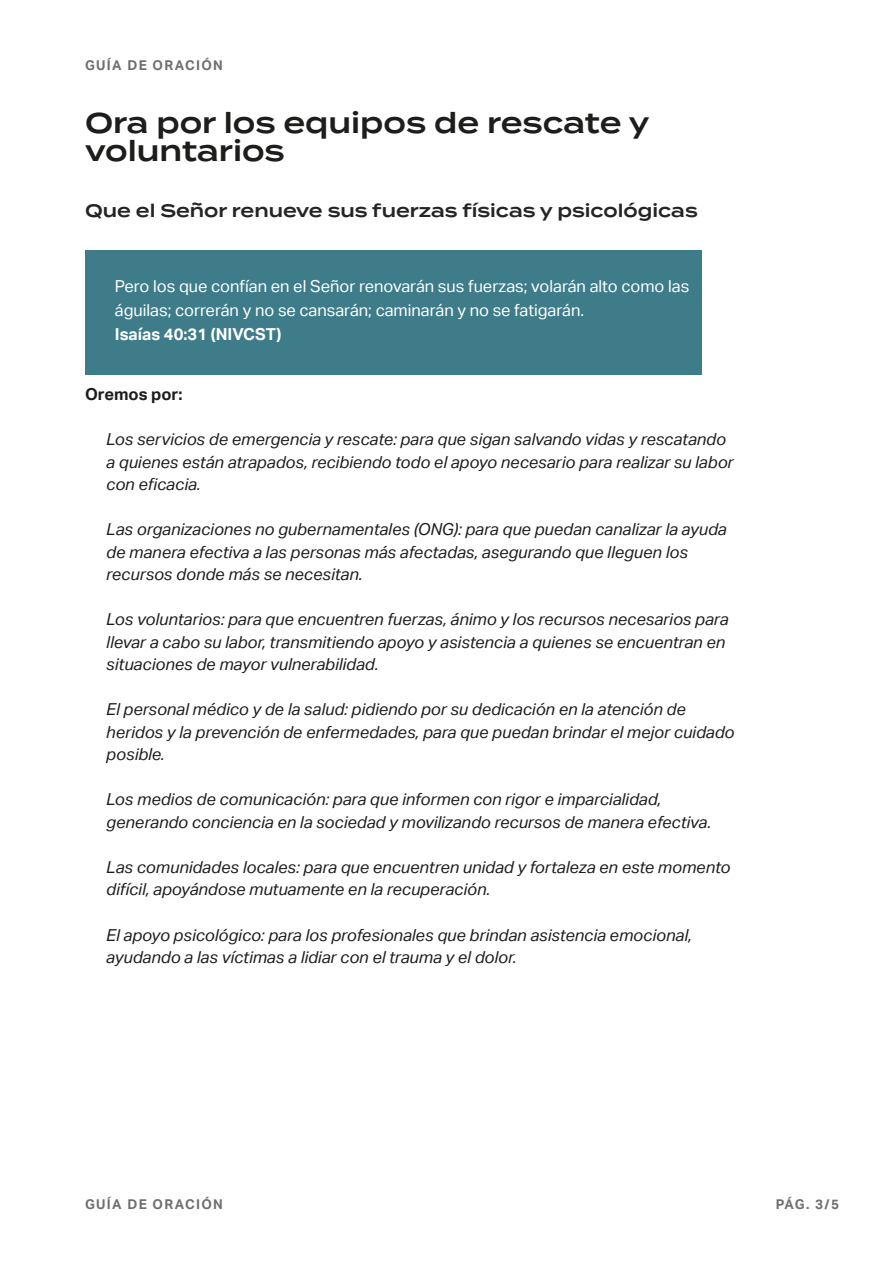
<style>
.page{position:relative;width:893px;height:1263px;background:#fff}
.page>*{position:absolute;margin:0;border:0;box-sizing:border-box;transform-origin:0 0}
.t1{font:600 28.5px/28.5px "Termina";color:#1d1d1b}
.t2{font:600 18px "Termina";color:#242424}
.t3{font:italic 16.5px/22.5px "Aktiv Grotesk";color:#1d1d1b}
.t4{font:16.5px/24px "Aktiv Grotesk";color:#fff}
.t5{font:700 16.5px "Aktiv Grotesk";color:#fff}
.t6{font:700 16.5px "Aktiv Grotesk";color:#1d1d1b}
.t7{font:700 13.5px "Aktiv Grotesk";letter-spacing:.1em;color:#706f6f}
</style>
<div class="page">
<div style="left:85px;top:250px;width:617px;height:124px;background:#3e7c8a"></div>
<p class="t7" style="left:85px;top:58px;width:139px">GUÍA DE ORACIÓN</p>
<h1 class="t1" style="left:85px;top:108px;width:566px">Ora por los equipos de rescate y voluntarios</h1>
<p class="t2" style="left:85px;top:197px;width:614px">Que el Señor renueve sus fuerzas físicas y psicológicas</p>
<p class="t4" style="left:115px;top:274px;width:576px">Pero los que confían en el Señor renovarán sus fuerzas; volarán alto como las águilas; correrán y no se cansarán; caminarán y no se fatigarán.</p>
<p class="t5" style="left:115px;top:324px;width:168px">Isaías 40:31 (NIVCST)</p>
<p class="t6" style="left:85px;top:385px;width:99px">Oremos por:</p>
<p class="t3" style="left:106px;top:428px;width:629px">Los servicios de emergencia y rescate: para que sigan salvando vidas y rescatando a quienes están atrapados, recibiendo todo el apoyo necesario para realizar su labor con eficacia.</p>
<p class="t3" style="left:106px;top:518px;width:622px">Las organizaciones no gubernamentales (ONG): para que puedan canalizar la ayuda de manera efectiva a las personas más afectadas, asegurando que lleguen los recursos donde más se necesitan.</p>
<p class="t3" style="left:106px;top:608px;width:624px">Los voluntarios: para que encuentren fuerzas, ánimo y los recursos necesarios para llevar a cabo su labor, transmitiendo apoyo y asistencia a quienes se encuentran en situaciones de mayor vulnerabilidad.</p>
<p class="t3" style="left:106px;top:698px;width:630px">El personal médico y de la salud: pidiendo por su dedicación en la atención de heridos y la prevención de enfermedades, para que puedan brindar el mejor cuidado posible.</p>
<p class="t3" style="left:106px;top:788px;width:606px">Los medios de comunicación: para que informen con rigor e imparcialidad, generando conciencia en la sociedad y movilizando recursos de manera efectiva.</p>
<p class="t3" style="left:106px;top:856px;width:626px">Las comunidades locales: para que encuentren unidad y fortaleza en este momento difícil, apoyándose mutuamente en la recuperación.</p>
<p class="t3" style="left:106px;top:923px;width:587px">El apoyo psicológico: para los profesionales que brindan asistencia emocional, ayudando a las víctimas a lidiar con el trauma y el dolor.</p>
<p class="t7" style="left:85px;top:1196px;width:139px">GUÍA DE ORACIÓN</p>
<p class="t7" style="left:776px;top:1196px;width:65px">PÁG. 3/5</p>
</div>
